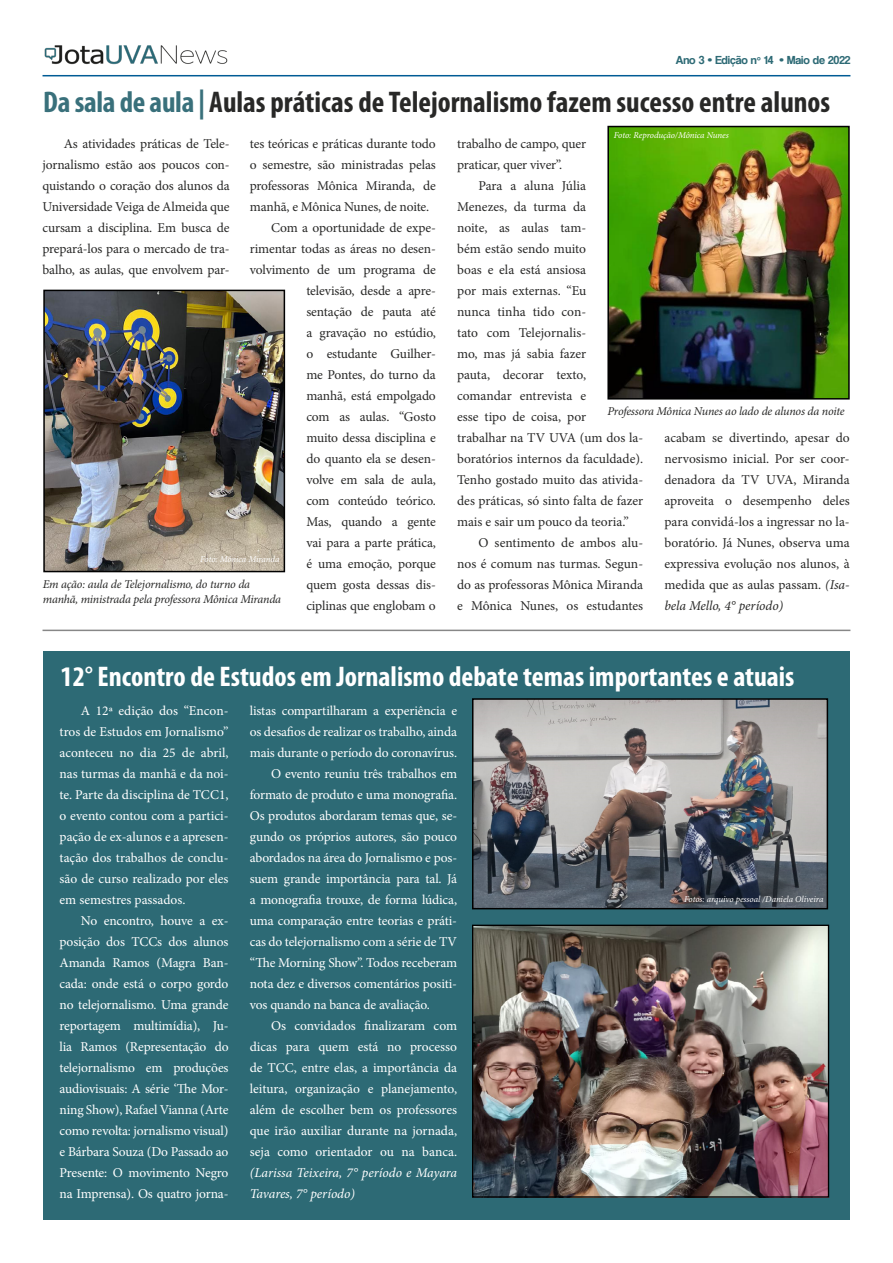
<style>
.page{position:relative;width:893px;height:1263px;background:#fff}
.page>*{position:absolute;margin:0;border:0;box-sizing:border-box;transform-origin:0 0}
.t1{font:700 condensed 30px "Myriad Pro";color:#282827}
.t2{font:700 condensed 28.5px "Myriad Pro";color:#fff}
.t3{font:13.5px/21px "Minion Pro";letter-spacing:-.01em;color:#282827;text-align:justify}
.t4{font:13.5px/21px "Minion Pro";letter-spacing:-.01em;color:#fff;text-align:justify}
.t5{font:italic 13.5px/21px "Minion Pro";letter-spacing:-.005em;color:#fff}
.t6{font:italic 12px/14.4px "Minion Pro";letter-spacing:-.02em;color:#282827}
.t7{font:12px "Coolvetica Rg";color:#2d6a75}
.t8{font:italic 9px "Minion Pro";letter-spacing:-.01em;color:#fff}
.s1{color:#39707b}
.s2{font-style:italic}
</style>
<div class="page">
<hr style="left:43px;top:75px;width:807px;height:1px;background:#005b95">
<img style="left:44px;top:45px;width:184px;height:20px">
<div style="left:43px;top:652px;width:807px;height:568px;background:#2d6a75"></div>
<hr style="left:43px;top:630px;width:807px;height:1px;background:#878787">
<img style="left:474px;top:927px;width:353px;height:269px">
<div style="left:472px;top:925px;width:357px;height:273px;border:1px solid #000"></div>
<img style="left:46px;top:293px;width:236px;height:276px">
<div style="left:43px;top:290px;width:242px;height:282px;border:2px solid #000"></div>
<img style="left:610px;top:129px;width:237px;height:268px">
<div style="left:607px;top:126px;width:243px;height:274px;border:2px solid #000"></div>
<img style="left:475px;top:701px;width:350px;height:205px">
<div style="left:472px;top:698px;width:356px;height:211px;border:2px solid #000"></div>
<p class="t7" style="left:676px;top:52px;width:176px">Ano 3 • Edição nº 14 • Maio de 2022</p>
<h1 class="t1" style="left:43px;top:84px;width:788px"><span class="s1">Da sala de aula |</span> Aulas práticas de Telejornalismo fazem sucesso entre alunos</h1>
<p class="t3" style="left:43px;top:133px;width:189px;text-indent:21px">As atividades práticas de Tele&shy;jornalismo estão aos poucos con&shy;quistando o coração dos alunos da Universidade Veiga de Almeida que cursam a disciplina. Em busca de prepará-los para o mercado de tra&shy;balho, as aulas, que envolvem par-</p>
<p class="t3" style="left:250px;top:133px;width:188px">tes teóricas e práticas durante todo</p>
<p class="t3" style="left:250px;top:154px;width:188px">o semestre, são ministradas pelas</p>
<p class="t3" style="left:250px;top:175px;width:188px">professoras Mônica Miranda, de</p>
<p class="t3" style="left:250px;top:196px;width:181px">manhã, e Mônica Nunes, de noite.</p>
<p class="t3" style="left:271px;top:217px;width:166px">Com a oportunidade de expe-</p>
<p class="t3" style="left:250px;top:238px;width:188px">rimentar todas as áreas no desen-</p>
<p class="t3" style="left:250px;top:259px;width:188px">volvimento de um programa de</p>
<p class="t3" style="left:306px;top:280px;width:131px">televisão, desde a apre-</p>
<p class="t3" style="left:306px;top:301px;width:131px">sentação de pauta até</p>
<p class="t3" style="left:306px;top:322px;width:131px">a gravação no estúdio,</p>
<p class="t3" style="left:306px;top:343px;width:131px">o estudante Guilher-</p>
<p class="t3" style="left:306px;top:364px;width:131px">me Pontes, do turno da</p>
<p class="t3" style="left:306px;top:385px;width:131px">manhã, está empolgado</p>
<p class="t3" style="left:306px;top:406px;width:131px">com as aulas. “Gosto</p>
<p class="t3" style="left:306px;top:427px;width:131px">muito dessa disciplina e</p>
<p class="t3" style="left:306px;top:448px;width:131px">do quanto ela se desen-</p>
<p class="t3" style="left:306px;top:469px;width:131px">volve em sala de aula,</p>
<p class="t3" style="left:306px;top:490px;width:131px">com conteúdo teórico.</p>
<p class="t3" style="left:306px;top:511px;width:131px">Mas, quando a gente</p>
<p class="t3" style="left:306px;top:532px;width:131px">vai para a parte prática,</p>
<p class="t3" style="left:306px;top:553px;width:131px">é uma emoção, porque</p>
<p class="t3" style="left:306px;top:574px;width:131px">quem gosta dessas dis-</p>
<p class="t3" style="left:306px;top:595px;width:131px">ciplinas que englobam o</p>
<p class="t8" style="left:200px;top:553px;width:81px">Foto: Mônica Miranda</p>
<p class="t6" style="left:43px;top:577px;width:240px">Em ação: aula de Telejornalismo, do turno da manhã, ministrada pela professora Mônica Miranda</p>
<p class="t8" style="left:614px;top:129px;width:116px">Foto: Reprodução/Mônica Nunes</p>
<p class="t3" style="left:457px;top:133px;width:131px">trabalho de campo, quer praticar, quer viver”.</p>
<p class="t3" style="left:457px;top:175px;width:188px;text-align:left;text-indent:21px">Para a aluna Júlia<br>Menezes, da turma da<br>noite, as aulas tam-<br>bém estão sendo muito<br>boas e ela está ansiosa<br>por mais externas. “Eu<br>nunca tinha tido con-<br>tato com Telejornalis-<br>mo, mas já sabia fazer<br>pauta, decorar texto, comandar entrevista e<br>esse tipo de coisa, por<br>trabalhar na TV UVA (um dos la&shy;boratórios internos da faculdade).<br>Tenho gostado muito das ativida&shy;des práticas, só sinto falta de fazer mais e sair um pouco da teoria.”</p>
<p class="t3" style="left:457px;top:532px;width:188px;text-indent:21px">O sentimento de ambos alu&shy;nos é comum nas turmas. Segun&shy;do as professoras Mônica Miranda e Mônica Nunes, os estudantes</p>
<p class="t6" style="left:607px;top:404px;width:239px">Professora Mônica Nunes ao lado de alunos da noite</p>
<p class="t3" style="left:664px;top:427px;width:187px">acabam se divertindo, apesar do nervosismo inicial. Por ser coor&shy;denadora da TV UVA, Miranda aproveita o desempenho deles para convidá-los a ingressar no la&shy;boratório. Já Nunes, observa uma expressiva evolução nos alunos, à medida que as aulas passam. <span class="s2">(Isa&shy;bela Mello, 4° período)</span></p>
<h2 class="t2" style="left:61px;top:658px;width:735px">12° Encontro de Estudos em Jornalismo debate temas importantes e atuais</h2>
<p class="t4" style="left:250px;top:700px;width:209px">listas compartilharam a experiência e</p>
<p class="t4" style="left:250px;top:721px;width:209px">os desafios de realizar os trabalho, ainda</p>
<p class="t4" style="left:250px;top:742px;width:209px">mais durante o período do coronavírus.</p>
<p class="t4" style="left:271px;top:763px;width:188px">O evento reuniu três trabalhos em</p>
<p class="t4" style="left:250px;top:784px;width:209px">formato de produto e uma monografia.</p>
<p class="t4" style="left:250px;top:805px;width:209px">Os produtos abordaram temas que, se-</p>
<p class="t4" style="left:250px;top:826px;width:209px">gundo os próprios autores, são pouco</p>
<p class="t4" style="left:250px;top:847px;width:209px">abordados na área do Jornalismo e pos-</p>
<p class="t4" style="left:250px;top:868px;width:209px">suem grande importância para tal. Já</p>
<p class="t4" style="left:250px;top:889px;width:209px">a monografia trouxe, de forma lúdica,</p>
<p class="t4" style="left:250px;top:910px;width:209px">uma comparação entre teorias e práti-</p>
<p class="t4" style="left:250px;top:931px;width:209px">cas do telejornalismo com a série de TV</p>
<p class="t4" style="left:250px;top:952px;width:209px">“The Morning Show”. Todos receberam</p>
<p class="t4" style="left:250px;top:973px;width:209px">nota dez e diversos comentários positi-</p>
<p class="t4" style="left:250px;top:994px;width:182px">vos quando na banca de avaliação.</p>
<p class="t4" style="left:271px;top:1015px;width:188px">Os convidados finalizaram com</p>
<p class="t4" style="left:250px;top:1036px;width:209px">dicas para quem está no processo</p>
<p class="t4" style="left:250px;top:1057px;width:209px">de TCC, entre elas, a importância da</p>
<p class="t4" style="left:250px;top:1078px;width:209px">leitura, organização e planejamento,</p>
<p class="t4" style="left:250px;top:1099px;width:209px">além de escolher bem os professores</p>
<p class="t4" style="left:250px;top:1120px;width:209px">que irão auxiliar durante na jornada,</p>
<p class="t4" style="left:250px;top:1141px;width:209px">seja como orientador ou na banca.</p>
<p class="t5" style="left:250px;top:1162px;width:209px">(Larissa Teixeira, 7° período e Mayara<br>Tavares, 7° período)</p>
<p class="t4" style="left:60px;top:700px;width:171px;text-indent:21px">A 12ª edição dos “Encon&shy;tros de Estudos em Jornalismo” aconteceu no dia 25 de abril, nas turmas da manhã e da noi&shy;te. Parte da disciplina de TCC1, o evento contou com a partici&shy;pação de ex-alunos e a apresen&shy;tação dos trabalhos de conclu&shy;são de curso realizado por eles em semestres passados.</p>
<p class="t4" style="left:60px;top:910px;width:171px;text-indent:21px">No encontro, houve a ex&shy;posição dos TCCs dos alunos Amanda Ramos (Magra Ban&shy;cada: onde está o corpo gordo no telejornalismo. Uma grande reportagem multimídia), Ju&shy;lia Ramos (Representação do telejornalismo em produções audiovisuais: A série ‘The Mor&shy;ning Show), Rafael Vianna (Arte como revolta: jornalismo visual) e Bárbara Souza (Do Passado ao Presente: O movimento Negro na Imprensa). Os quatro jorna-</p>
<p class="t8" style="left:684px;top:893px;width:141px">Fotos: arquivo pessoal /Daniela Oliveira</p>
</div>
